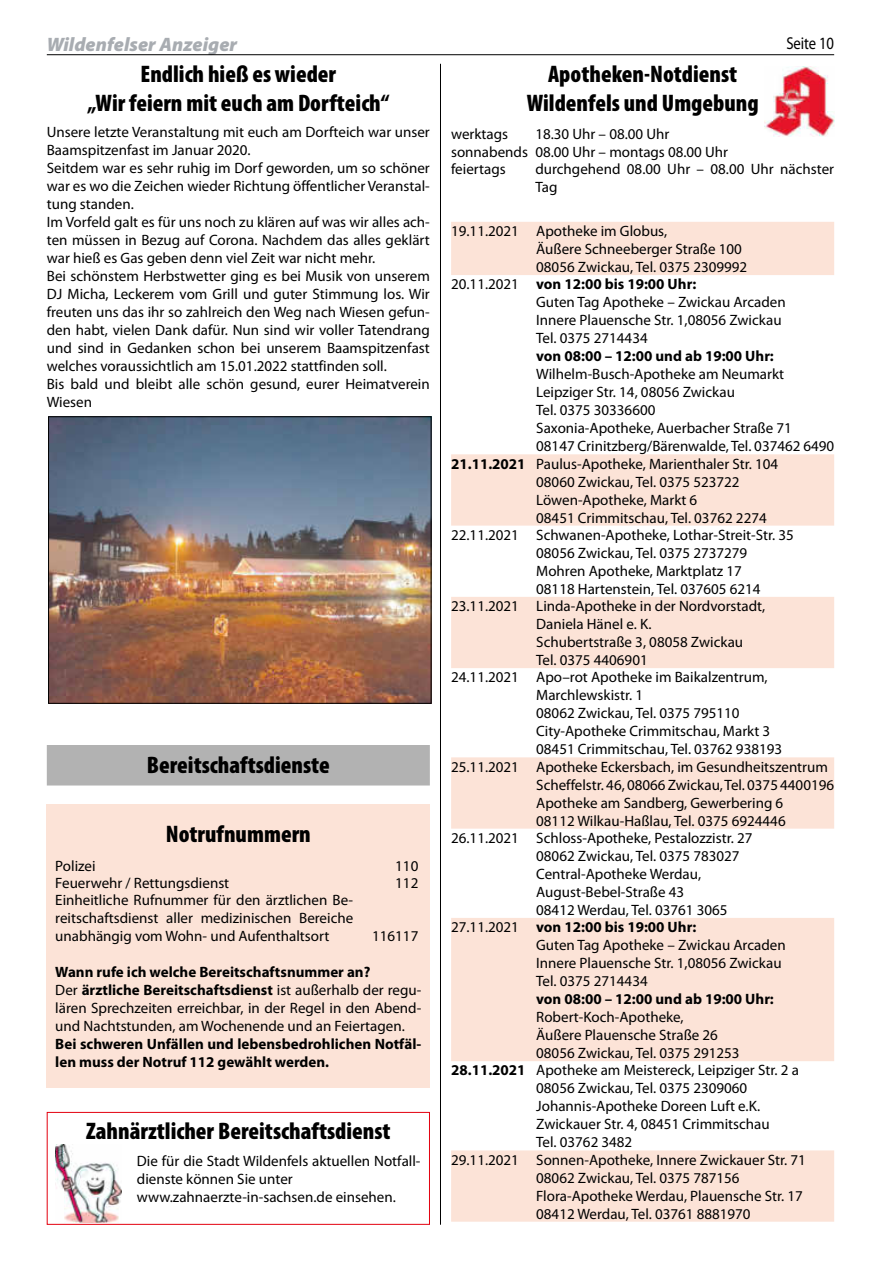
<style>
.page{position:relative;width:881px;height:1263px;background:#fff}
.page>*{position:absolute;margin:0;border:0;box-sizing:border-box;transform-origin:0 0}
.t1{font:900 condensed 24px/28.8px "Myriad Pro";color:#000;text-align:center}
.t2{font:italic 900 19.5px "Myriad Pro";color:#a8acb1}
.t3{font:17.25px "Myriad Pro";letter-spacing:-.005em;color:#000;scale:.85 1}
.t4{font:15px/18px "Myriad Pro";color:#000}
.t5{font:700 15px/18px "Myriad Pro";color:#000}
.s1{font-weight:400}
.s2{font-weight:700}
</style>
<div class="page">
<hr style="left:440px;top:64px;width:1px;height:1161px;background:#000">
<hr style="left:47px;top:54px;width:786px;height:1px;background:#000">
<svg style="left:451px;top:222px;width:382px;height:1000px"></svg>
<div style="left:47px;top:745px;width:382px;height:40px;background:#b2b2b2"></div>
<img style="left:50px;top:418px;width:379px;height:283px">
<div style="left:48px;top:416px;width:383px;height:287px;border:1px solid #000"></div>
<div style="left:47px;top:804px;width:382px;height:283px;background:#fce3d7"></div>
<div style="left:47px;top:1112px;width:382px;height:113px;border:1px solid #e3000f"></div>
<img style="left:55px;top:1144px;width:67px;height:79px">
<img style="left:764px;top:66px;width:69px;height:71px">
<h2 class="t2" style="left:47px;top:31px;width:192px">Wildenfelser Anzeiger</h2>
<p class="t3" style="left:786px;top:33px;width:58px">Seite 10</p>
<h1 class="t1" style="left:526px;top:59px;width:233px">Apotheken-Notdienst<br>Wildenfels und Umgebung</h1>
<p class="t4" style="left:451px;top:125px;width:58px">werktags</p>
<h1 class="t1" style="left:87px;top:59px;width:303px">Endlich hieß es wieder<br>„Wir feiern mit euch am Dorfteich“</h1>
<p class="t4" style="left:47px;top:123px;width:384px">Unsere letzte Veranstaltung mit euch am Dorfteich war unser Baamspitzenfast im Januar 2020.<br>Seitdem war es sehr ruhig im Dorf geworden, um so schöner war es wo die Zeichen wieder Richtung öffentlicher Veranstal&shy;tung standen.<br>Im Vorfeld galt es für uns noch zu klären auf was wir alles ach&shy;ten müssen in Bezug auf Corona. Nachdem das alles geklärt war hieß es Gas geben denn viel Zeit war nicht mehr.<br>Bei schönstem Herbstwetter ging es bei Musik von unserem DJ Micha, Leckerem vom Grill und guter Stimmung los. Wir freuten uns das ihr so zahlreich den Weg nach Wiesen gefun&shy;den habt, vielen Dank dafür. Nun sind wir voller Tatendrang und sind in Gedanken schon bei unserem Baamspitzenfast welches voraussichtlich am 15.01.2022 stattfinden soll.<br>Bis bald und bleibt alle schön gesund, eurer Heimatverein Wiesen</p>
<p class="t4" style="left:451px;top:125px;width:278px;line-height:17.2px;text-indent:84px">18.30 Uhr – 08.00 Uhr sonnabends 08.00 Uhr – montags 08.00 Uhr feiertags</p>
<p class="t4" style="left:535px;top:160px;width:300px">durchgehend 08.00 Uhr – 08.00 Uhr nächster<br>Tag</p>
<p class="t4" style="left:451px;top:222px;width:217px">19.11.2021 Apotheke im Globus,</p>
<p class="t4" style="left:536px;top:240px;width:207px">Äußere Schneeberger Straße 100</p>
<p class="t4" style="left:536px;top:258px;width:212px">08056 Zwickau, Tel. 0375 2309992</p>
<p class="t5" style="left:451px;top:275px;width:246px"><span class="s1">20.11.2021</span> von 12:00 bis 19:00 Uhr:</p>
<p class="t4" style="left:536px;top:293px;width:251px">Guten Tag Apotheke – Zwickau Arcaden</p>
<p class="t4" style="left:536px;top:311px;width:247px">Innere Plauensche Str. 1,08056 Zwickau</p>
<p class="t4" style="left:536px;top:329px;width:113px">Tel. 0375 2714434</p>
<p class="t5" style="left:536px;top:347px;width:239px">von 08:00 – 12:00 und ab 19:00 Uhr:</p>
<p class="t4" style="left:536px;top:365px;width:249px">Wilhelm-Busch-Apotheke am Neumarkt</p>
<p class="t4" style="left:536px;top:383px;width:200px">Leipziger Str. 14, 08056 Zwickau</p>
<p class="t4" style="left:536px;top:401px;width:121px">Tel. 0375 30336600</p>
<p class="t4" style="left:536px;top:419px;width:257px">Saxonia-Apotheke, Auerbacher Straße 71</p>
<p class="t4" style="left:536px;top:437px;width:299px">08147 Crinitzberg/Bärenwalde, Tel. 037462 6490</p>
<p class="t4" style="left:451px;top:454px;width:328px"><span class="s2">21.11.2021</span> Paulus-Apotheke, Marienthaler Str. 104</p>
<p class="t4" style="left:536px;top:472px;width:205px">08060 Zwickau, Tel. 0375 523722</p>
<p class="t4" style="left:536px;top:490px;width:162px">Löwen-Apotheke, Markt 6</p>
<p class="t4" style="left:536px;top:508px;width:232px">08451 Crimmitschau, Tel. 03762 2274</p>
<p class="t4" style="left:451px;top:526px;width:344px">22.11.2021 Schwanen-Apotheke, Lothar-Streit-Str. 35</p>
<p class="t4" style="left:536px;top:544px;width:212px">08056 Zwickau, Tel. 0375 2737279</p>
<p class="t4" style="left:536px;top:562px;width:207px">Mohren Apotheke, Marktplatz 17</p>
<p class="t4" style="left:536px;top:580px;width:226px">08118 Hartenstein, Tel. 037605 6214</p>
<p class="t4" style="left:451px;top:597px;width:315px">23.11.2021 Linda-Apotheke in der Nordvorstadt,</p>
<p class="t4" style="left:536px;top:615px;width:117px">Daniela Hänel e. K.</p>
<p class="t4" style="left:536px;top:633px;width:208px">Schubertstraße 3, 08058 Zwickau</p>
<p class="t4" style="left:536px;top:651px;width:113px">Tel. 0375 4406901</p>
<p class="t4" style="left:451px;top:668px;width:318px">24.11.2021 Apo–rot Apotheke im Baikalzentrum,</p>
<p class="t4" style="left:536px;top:686px;width:108px">Marchlewskistr. 1</p>
<p class="t4" style="left:536px;top:704px;width:205px">08062 Zwickau, Tel. 0375 795110</p>
<p class="t4" style="left:536px;top:722px;width:235px">City-Apotheke Crimmitschau, Markt 3</p>
<p class="t4" style="left:536px;top:740px;width:247px">08451 Crimmitschau, Tel. 03762 938193</p>
<p class="t4" style="left:451px;top:757px;width:378px">25.11.2021 Apotheke Eckersbach, im Gesundheitszentrum</p>
<p class="t4" style="left:536px;top:775px;width:299px">Scheffelstr. 46, 08066 Zwickau, Tel. 0375 4400196</p>
<p class="t4" style="left:536px;top:793px;width:248px">Apotheke am Sandberg, Gewerbering 6</p>
<p class="t4" style="left:536px;top:811px;width:251px">08112 Wilkau-Haßlau, Tel. 0375 6924446</p>
<p class="t4" style="left:451px;top:829px;width:303px">26.11.2021 Schloss-Apotheke, Pestalozzistr. 27</p>
<p class="t4" style="left:536px;top:847px;width:205px">08062 Zwickau, Tel. 0375 783027</p>
<p class="t4" style="left:536px;top:865px;width:166px">Central-Apotheke Werdau,</p>
<p class="t4" style="left:536px;top:883px;width:149px">August-Bebel-Straße 43</p>
<p class="t4" style="left:536px;top:901px;width:193px">08412 Werdau, Tel. 03761 3065</p>
<p class="t5" style="left:451px;top:917px;width:246px"><span class="s1">27.11.2021</span> von 12:00 bis 19:00 Uhr:</p>
<p class="t4" style="left:536px;top:936px;width:251px">Guten Tag Apotheke – Zwickau Arcaden</p>
<p class="t4" style="left:536px;top:954px;width:247px">Innere Plauensche Str. 1,08056 Zwickau</p>
<p class="t4" style="left:536px;top:972px;width:113px">Tel. 0375 2714434</p>
<p class="t5" style="left:536px;top:989px;width:239px">von 08:00 – 12:00 und ab 19:00 Uhr:</p>
<p class="t4" style="left:536px;top:1008px;width:149px">Robert-Koch-Apotheke,</p>
<p class="t4" style="left:536px;top:1026px;width:183px">Äußere Plauensche Straße 26</p>
<p class="t4" style="left:536px;top:1044px;width:205px">08056 Zwickau, Tel. 0375 291253</p>
<p class="t4" style="left:451px;top:1061px;width:349px"><span class="s2">28.11.2021</span> Apotheke am Meistereck, Leipziger Str. 2 a</p>
<p class="t4" style="left:536px;top:1079px;width:212px">08056 Zwickau, Tel. 0375 2309060</p>
<p class="t4" style="left:536px;top:1097px;width:225px">Johannis-Apotheke Doreen Luft e.K.</p>
<p class="t4" style="left:536px;top:1115px;width:235px">Zwickauer Str. 4, 08451 Crimmitschau</p>
<p class="t4" style="left:536px;top:1133px;width:98px">Tel. 03762 3482</p>
<p class="t4" style="left:451px;top:1150px;width:356px">29.11.2021 Sonnen-Apotheke, Innere Zwickauer Str. 71</p>
<p class="t4" style="left:536px;top:1168px;width:205px">08062 Zwickau, Tel. 0375 787156</p>
<p class="t4" style="left:536px;top:1186px;width:268px">Flora-Apotheke Werdau, Plauensche Str. 17</p>
<p class="t4" style="left:536px;top:1204px;width:216px">08412 Werdau, Tel. 03761 8881970</p>
<h1 class="t1" style="left:147px;top:750px;width:184px">Bereitschaftsdienste</h1>
<h1 class="t1" style="left:166px;top:819px;width:146px">Notrufnummern</h1>
<p class="t4" style="left:55px;top:856px;width:42px">Polizei</p>
<p class="t4" style="left:395px;top:856px;width:25px">110</p>
<p class="t4" style="left:55px;top:873px;width:175px">Feuerwehr / Rettungsdienst</p>
<p class="t4" style="left:395px;top:873px;width:25px">112</p>
<p class="t4" style="left:55px;top:891px;width:299px;text-align:justify">Einheitliche Rufnummer für den ärztlichen Be&shy;reitschaftsdienst aller medizinischen Bereiche unabhängig vom Wohn- und Aufenthaltsort</p>
<p class="t4" style="left:372px;top:927px;width:48px">116117</p>
<p class="t4" style="left:55px;top:963px;width:367px"><span class="s2">Wann rufe ich welche Bereitschaftsnummer an?<br></span>Der <span class="s2">ärztliche Bereitschaftsdienst</span> ist außerhalb der regu&shy;lären Sprechzeiten erreichbar, in der Regel in den Abend&shy;und Nachtstunden, am Wochenende und an Feiertagen.</p>
<p class="t5" style="left:55px;top:1035px;width:367px">Bei schweren Unfällen und lebensbedrohlichen Notfäl&shy;len muss der Notruf 112 gewählt werden.</p>
<h1 class="t1" style="left:86px;top:1116px;width:306px">Zahnärztlicher Bereitschaftsdienst</h1>
<p class="t4" style="left:137px;top:1151px;width:285px">Die für die Stadt Wildenfels aktuellen Notfall&shy;dienste können Sie unter www.zahnaerzte-in-sachsen.de einsehen.</p>
</div>
